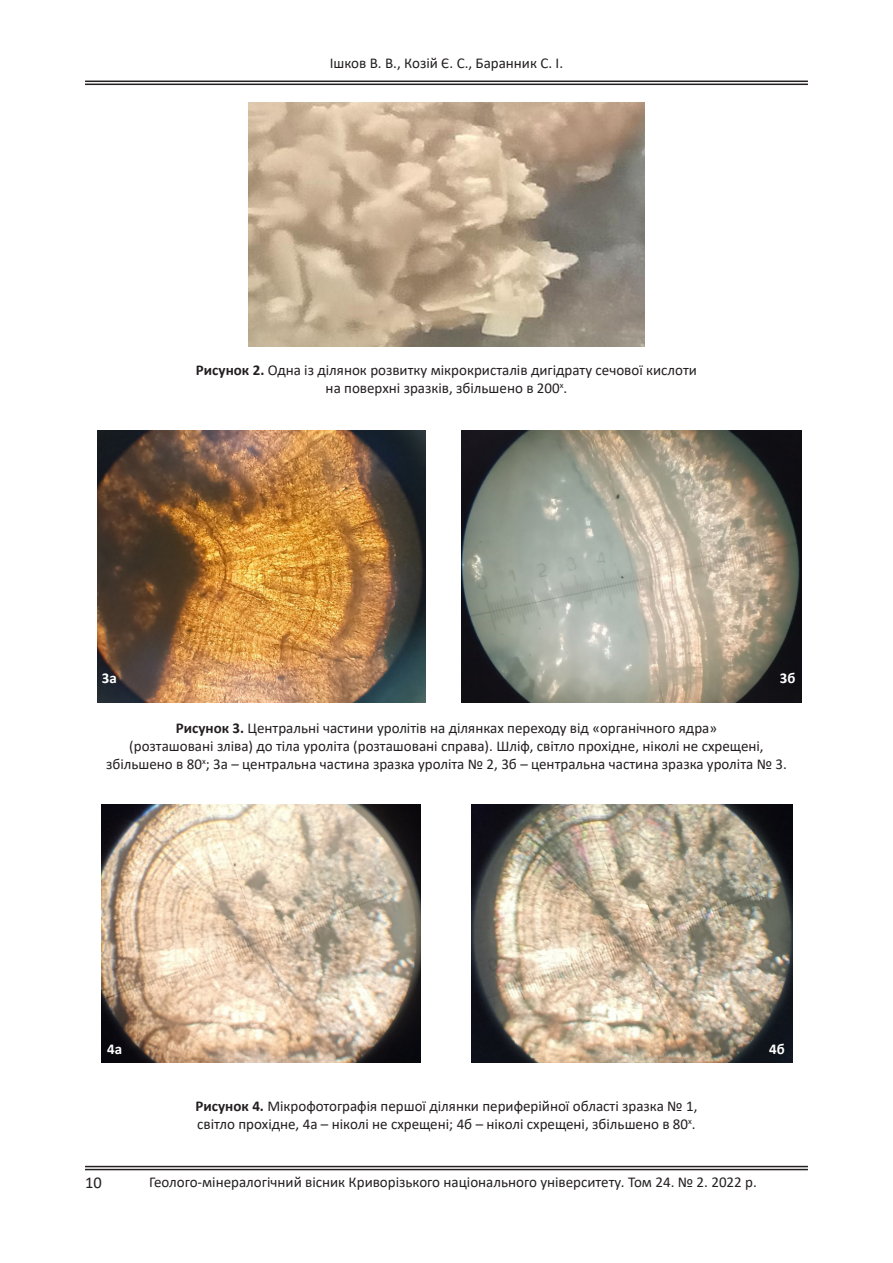
<style>
.page{position:relative;width:893px;height:1263px;background:#fff}
.page>*{position:absolute;margin:0;border:0;box-sizing:border-box;transform-origin:0 0}
.t1{font:16.5px "Calibri";color:#231f20}
.t2{font:15px "Calibri";color:#231f20}
.t3{font:700 15px "Calibri";color:#fff}
.s1{font-weight:700}
</style>
<div class="page">
<hr style="left:85px;top:1166px;width:723px;height:1px;background:#231f20">
<hr style="left:85px;top:1169px;width:723px;height:1px;background:#231f20">
<hr style="left:85px;top:81px;width:723px;height:1px;background:#231f20">
<hr style="left:85px;top:84px;width:723px;height:1px;background:#231f20">
<img style="left:248px;top:102px;width:397px;height:245px">
<img style="left:97px;top:431px;width:328px;height:272px">
<img style="left:462px;top:431px;width:340px;height:272px">
<img style="left:102px;top:804px;width:319px;height:259px">
<img style="left:471px;top:804px;width:321px;height:259px">
<p class="t2" style="left:330px;top:53px;width:235px">Ішков В. В., Козій Є. С., Баранник С. І.</p>
<p class="t2" style="left:196px;top:360px;width:502px"><span class="s1">Рисунок 2.</span> Одна із ділянок розвитку мікрокристалів дигідрату сечової кислоти</p>
<p class="t2" style="left:326px;top:378px;width:243px">на поверхні зразків, збільшено в 200<sup>х</sup>.</p>
<p class="t3" style="left:102px;top:667px;width:17px">3а</p>
<p class="t3" style="left:780px;top:667px;width:17px">3б</p>
<p class="t2" style="left:176px;top:717px;width:543px"><span class="s1">Рисунок 3.</span> Центральні частини уролітів на ділянках переходу від «органічного ядра»</p>
<p class="t2" style="left:129px;top:735px;width:636px">(розташовані зліва) до тіла уроліта (розташовані справа). Шліф, світло прохідне, ніколі не схрещені,</p>
<p class="t2" style="left:106px;top:753px;width:682px">збільшено в 80<sup>х</sup>; 3а – центральна частина зразка уроліта № 2, 3б – центральна частина зразка уроліта № 3.</p>
<p class="t3" style="left:107px;top:1039px;width:17px">4а</p>
<p class="t3" style="left:769px;top:1039px;width:17px">4б</p>
<p class="t2" style="left:196px;top:1096px;width:503px"><span class="s1">Рисунок 4.</span> Мікрофотографія першої ділянки периферійної області зразка № 1,</p>
<p class="t2" style="left:197px;top:1114px;width:500px">світло прохідне, 4а – ніколі не схрещені; 4б – ніколі схрещені, збільшено в 80<sup>х</sup>.</p>
<p class="t1" style="left:85px;top:1171px;width:18px">10</p>
<p class="t2" style="left:149px;top:1172px;width:609px">Геолого-мінералогічний вісник Криворізького національного університету. Том 24. № 2. 2022 р.</p>
</div>
